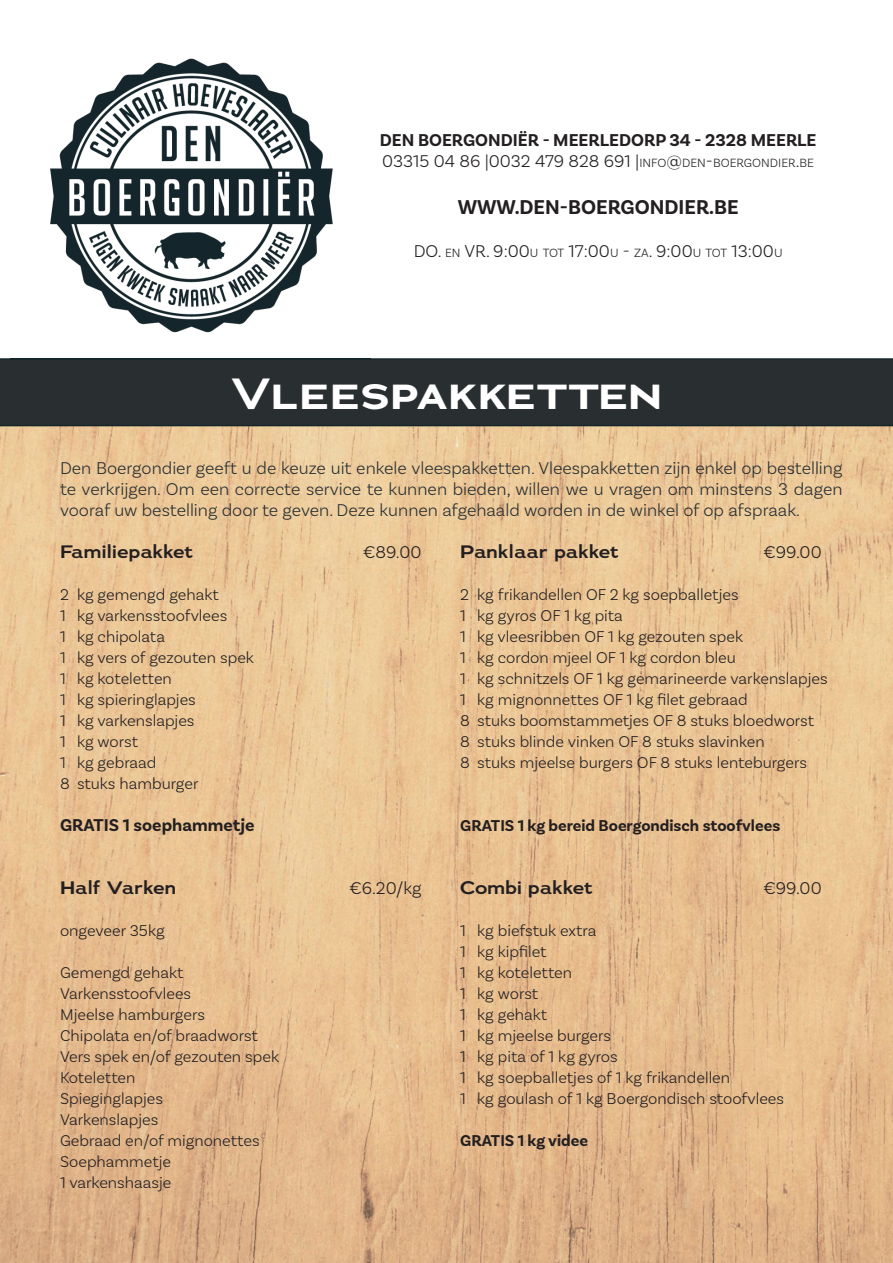
<style>
.page{position:relative;width:893px;height:1263px;background:#fff}
.page>*{position:absolute;margin:0;border:0;box-sizing:border-box;transform-origin:0 0}
.t1{font:600 43.5px "Adrianna Extended";color:#fff}
.t2{font:700 21px "Basic Sans";color:#231f20}
.t3{font:300 18px/21px "Basic Sans";color:#292f31;text-align:justify}
.t4{font:700 18px/21.6px "Basic Sans";color:#231f20}
.t5{font:600 18px "Adrianna Extended";color:#231f20}
.t6{font:300 18px "Basic Sans";color:#231f20}
.t7{font:300 18px "Basic Sans";color:#231f20}
.t8{font:300 16.5px/21px "Basic Sans";color:#231f20}
.t9{font:700 16.5px "Basic Sans";color:#231f20}
.s1{font-weight:300}
.s2{font-weight:300;font-size:12.6px}
.s3{font-size:12.6px}
</style>
<div class="page">
<img style="left:0;top:426px;width:893px;height:837px">
<div style="left:0;top:359px;width:893px;height:67px;background:#292f31"></div>
<hr style="left:0;top:358px;width:893px;height:2px;background:#14262b">
<hr style="left:0;top:425px;width:893px;height:1px;background:#14262b">
<img style="left:50px;top:58px;width:283px;height:275px">
<p class="t4" style="left:380px;top:129px;width:438px">DEN BOERGONDIËR - MEERLEDORP 34 - 2328 MEERLE<br><span class="s1">03315 04 86 |0032 479 828 691 |</span><span class="s2">INFO</span><span class="s1">@</span><span class="s2">DEN</span><span class="s1">-</span><span class="s2">BOERGONDIER</span><span class="s1">.</span><span class="s2">BE</span></p>
<p class="t2" style="left:458px;top:194px;width:282px">WWW.DEN-BOERGONDIER.BE</p>
<p class="t6" style="left:414px;top:240px;width:370px">DO. <span class="s3">EN</span> VR. 9:00<span class="s3">U TOT</span> 17:00<span class="s3">U</span> - <span class="s3">ZA</span>. 9:00<span class="s3">U TOT</span> 13:00<span class="s3">U</span></p>
<h1 class="t1" style="left:231px;top:364px;width:432px">Vleespakketten</h1>
<p class="t3" style="left:60px;top:457px;width:784px">Den Boergondier geeft u de keuze uit enkele vleespakketten. Vleespakketten zijn enkel op bestelling te verkrijgen. Om een correcte service te kunnen bieden, willen we u vragen om minstens 3 dagen vooraf uw bestelling door te geven. Deze kunnen afgehaald worden in de winkel of op afspraak.</p>
<p class="t5" style="left:60px;top:540px;width:135px">Familiepakket</p>
<p class="t7" style="left:363px;top:541px;width:60px">€89.00</p>
<p class="t8" style="left:60px;top:584px;width:196px">2 kg gemengd gehakt<br>1 kg varkensstoofvlees<br>1 kg chipolata<br>1 kg vers of gezouten spek<br>1 kg koteletten<br>1 kg spieringlapjes<br>1 kg varkenslapjes<br>1 kg worst<br>1 kg gebraad<br>8 stuks hamburger</p>
<p class="t4" style="left:60px;top:814px;width:196px">GRATIS 1 soephammetje</p>
<p class="t5" style="left:460px;top:540px;width:160px">Panklaar pakket</p>
<p class="t7" style="left:763px;top:541px;width:60px">€99.00</p>
<p class="t8" style="left:460px;top:584px;width:369px">2 kg frikandellen OF 2 kg soepballetjes<br>1 kg gyros OF 1 kg pita<br>1 kg vleesribben OF 1 kg gezouten spek<br>1 kg cordon mjeel OF 1 kg cordon bleu<br>1 kg schnitzels OF 1 kg gemarineerde varkenslapjes 1 kg mignonnettes OF 1 kg filet gebraad<br>8 stuks boomstammetjes OF 8 stuks bloedworst 8 stuks blinde vinken OF 8 stuks slavinken<br>8 stuks mjeelse burgers OF 8 stuks lenteburgers</p>
<p class="t9" style="left:460px;top:816px;width:322px">GRATIS 1 kg bereid Boergondisch stoofvlees</p>
<p class="t5" style="left:60px;top:876px;width:118px">Half Varken</p>
<p class="t7" style="left:349px;top:877px;width:74px">€6.20/kg</p>
<p class="t8" style="left:60px;top:920px;width:106px">ongeveer 35kg</p>
<p class="t8" style="left:60px;top:962px;width:221px">Gemengd gehakt<br>Varkensstoofvlees<br>Mjeelse hamburgers<br>Chipolata en/of braadworst<br>Vers spek en/of gezouten spek<br>Koteletten<br>Spieginglapjes<br>Varkenslapjes<br>Gebraad en/of mignonettes<br>Soephammetje<br>1 varkenshaasje</p>
<p class="t5" style="left:460px;top:876px;width:134px">Combi pakket</p>
<p class="t7" style="left:763px;top:877px;width:60px">€99.00</p>
<p class="t8" style="left:460px;top:920px;width:325px">1 kg biefstuk extra<br>1 kg kipfilet<br>1 kg koteletten<br>1 kg worst<br>1 kg gehakt<br>1 kg mjeelse burgers<br>1 kg pita of 1 kg gyros<br>1 kg soepballetjes of 1 kg frikandellen<br>1 kg goulash of 1 kg Boergondisch stoofvlees</p>
<p class="t9" style="left:460px;top:1131px;width:129px">GRATIS 1 kg videe</p>
</div>
